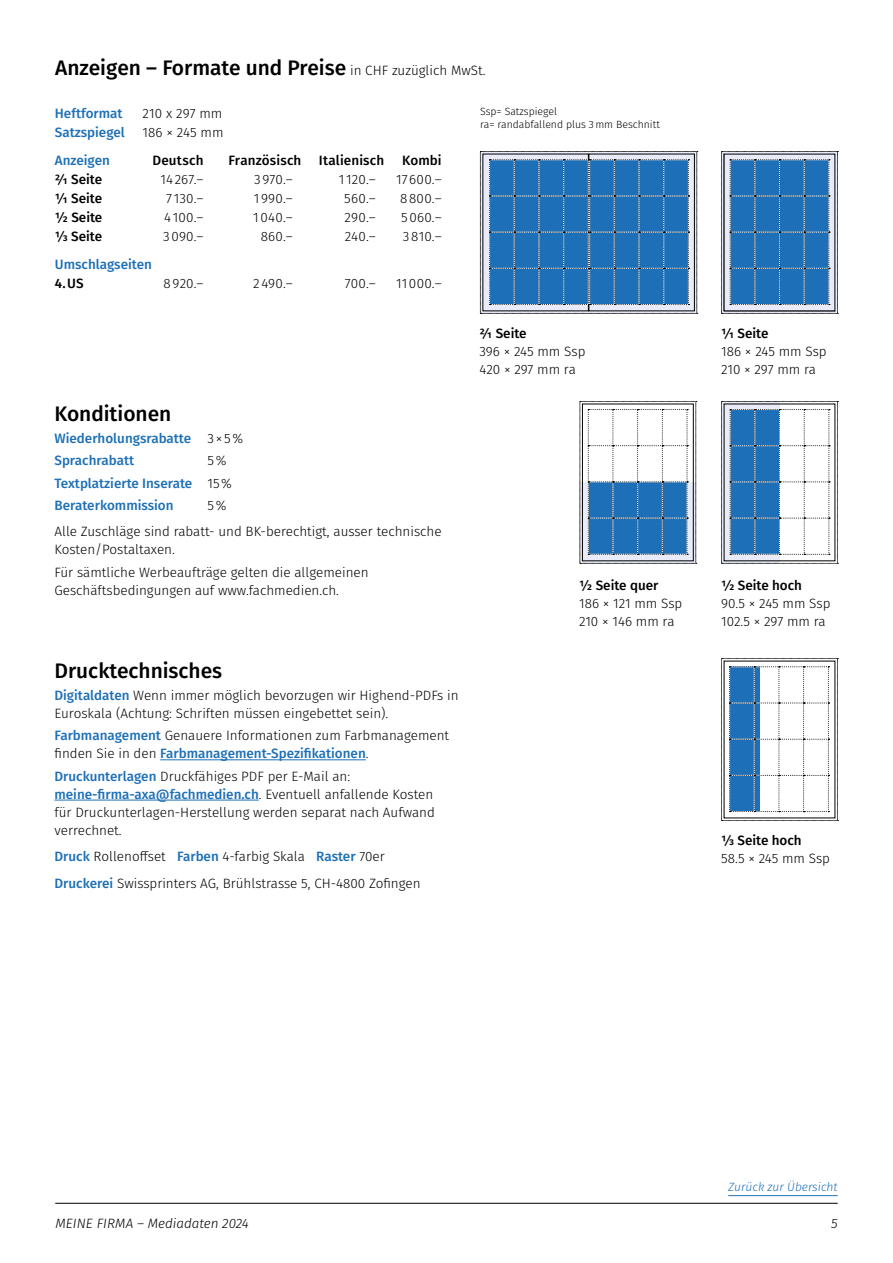
<style>
.page{position:relative;width:893px;height:1263px;background:#fff}
.page>*{position:absolute;margin:0;border:0;box-sizing:border-box;transform-origin:0 0}
.t1{font:500 21px "Fira Sans";color:#000}
.t2{font:300 13.5px/18px "Fira Sans";color:#000}
.t3{font:500 13.5px/22.2px "Fira Sans";color:#1d70b7}
.t4{font:500 13.5px "Fira Sans";color:#000}
.t5{font:italic 300 13.5px "Fira Sans";color:#000}
.t6{font:italic 300 12px "Fira Sans";color:#1d70b7}
.t7{font:300 10.5px/12.6px "Fira Sans";color:#000}
.s1{font-weight:300;font-size:13.5px}
.s2{font-weight:300;color:#000}
.s3{font-weight:500;color:#1d70b7}
</style>
<div class="page">
<hr style="left:55px;top:1203px;width:783px;height:1px;background:#000">
<hr style="left:160px;top:759px;width:206px;height:1px;background:#1d70b7">
<hr style="left:54px;top:800px;width:205px;height:1px;background:#1d70b7">
<svg style="left:721px;top:151px;width:117px;height:163px;background:#4a84b7"></svg>
<svg style="left:580px;top:401px;width:117px;height:163px"></svg>
<svg style="left:721px;top:401px;width:117px;height:163px"></svg>
<svg style="left:480px;top:151px;width:218px;height:163px;background:#407eb5"></svg>
<hr style="left:728px;top:1195px;width:110px;height:1px;background:#1d70b7">
<svg style="left:721px;top:658px;width:117px;height:163px"></svg>
<h1 class="t1" style="left:55px;top:51px;width:432px">Anzeigen – Formate und Preise <span class="s1">in CHF zuzüglich MwSt.</span></h1>
<p class="t3" style="left:55px;top:101px;width:69px">Heftformat</p>
<p class="t2" style="left:142px;top:104px;width:81px">210 x 297 mm</p>
<p class="t3" style="left:55px;top:121px;width:72px">Satzspiegel</p>
<p class="t2" style="left:142px;top:123px;width:83px">186 × 245 mm</p>
<p class="t3" style="left:55px;top:148px;width:57px">Anzeigen</p>
<p class="t4" style="left:152px;top:149px;width:53px">Deutsch</p>
<p class="t4" style="left:228px;top:149px;width:74px">Französisch</p>
<p class="t4" style="left:319px;top:149px;width:67px">Italienisch</p>
<p class="t4" style="left:402px;top:149px;width:41px">Kombi</p>
<p class="t4" style="left:55px;top:168px;width:49px">2/1 Seite</p>
<p class="t2" style="left:161px;top:170px;width:45px">14267.–</p>
<p class="t2" style="left:254px;top:170px;width:40px">3970.–</p>
<p class="t2" style="left:339px;top:170px;width:38px">1 120.–</p>
<p class="t2" style="left:396px;top:170px;width:47px">17600.–</p>
<p class="t4" style="left:55px;top:187px;width:49px">1/1 Seite</p>
<p class="t2" style="left:166px;top:189px;width:39px">7 130.–</p>
<p class="t2" style="left:254px;top:189px;width:41px">1990.–</p>
<p class="t2" style="left:344px;top:189px;width:33px">560.–</p>
<p class="t2" style="left:400px;top:189px;width:43px">8800.–</p>
<p class="t4" style="left:55px;top:207px;width:49px">1/2 Seite</p>
<p class="t2" style="left:164px;top:208px;width:41px">4100.–</p>
<p class="t2" style="left:253px;top:208px;width:41px">1040.–</p>
<p class="t2" style="left:344px;top:208px;width:33px">290.–</p>
<p class="t2" style="left:401px;top:208px;width:42px">5060.–</p>
<p class="t4" style="left:55px;top:226px;width:49px">1/3 Seite</p>
<p class="t2" style="left:163px;top:227px;width:42px">3090.–</p>
<p class="t2" style="left:261px;top:227px;width:34px">860.–</p>
<p class="t2" style="left:345px;top:227px;width:32px">240.–</p>
<p class="t2" style="left:403px;top:227px;width:40px">3810.–</p>
<p class="t3" style="left:55px;top:252px;width:98px">Umschlagseiten</p>
<p class="t4" style="left:55px;top:272px;width:30px">4.US</p>
<p class="t2" style="left:163px;top:274px;width:42px">8920.–</p>
<p class="t2" style="left:253px;top:274px;width:41px">2490.–</p>
<p class="t2" style="left:345px;top:274px;width:33px">700.–</p>
<p class="t2" style="left:396px;top:274px;width:47px">11000.–</p>
<h1 class="t1" style="left:54px;top:397px;width:118px">Konditionen</h1>
<p class="t3" style="left:54px;top:427px;width:190px">Wiederholungsrabatte <span class="s2">3 × 5%<br></span>Sprachrabatt</p>
<p class="t3" style="left:54px;top:449px;width:179px;text-indent:153px"><span class="s2">5%<br></span>Textplatzierte Inserate <span class="s2">15%<br></span>Beraterkommission</p>
<p class="t2" style="left:54px;top:492px;width:389px;line-height:26.5px;text-indent:153px">5%<br>Alle Zuschläge sind rabatt- und BK-berechtigt, ausser technische</p>
<p class="t2" style="left:54px;top:538px;width:316px;line-height:22.2px">Kosten/Postaltaxen.<br>Für sämtliche Werbeaufträge gelten die allgemeinen</p>
<p class="t2" style="left:54px;top:581px;width:286px">Geschäftsbedingungen auf www.fachmedien.ch.</p>
<h1 class="t1" style="left:54px;top:654px;width:169px">Drucktechnisches</h1>
<p class="t2" style="left:54px;top:686px;width:406px"><span class="s3">Digitaldaten</span> Wenn immer möglich bevorzugen wir Highend-PDFs in<br>Euroskala (Achtung: Schriften müssen eingebettet sein).</p>
<p class="t2" style="left:54px;top:727px;width:396px"><span class="s3">Farbmanagement</span> Genauere Informationen zum Farbmanagement finden Sie in den <span class="s3">Farbmanagement-Spezifikationen</span>.</p>
<p class="t2" style="left:54px;top:767px;width:382px"><span class="s3">Druckunterlagen</span> Druckfähiges PDF per E-Mail an: <span class="s3">meine-firma-axa@fachmedien.ch</span>. Eventuell anfallende Kosten für Druckunterlagen-Herstellung werden separat nach Aufwand verrechnet.</p>
<p class="t2" style="left:54px;top:843px;width:368px;line-height:26.5px"><span class="s3">Druck</span> Rollenoffset <span class="s3">Farben</span> 4-farbig Skala <span class="s3">Raster</span> 70er<br><span class="s3">Druckerei</span> Swissprinters AG, Brühlstrasse 5, CH-4800 Zofingen</p>
<p class="t7" style="left:480px;top:105px;width:181px">Ssp= Satzspiegel<br>ra= randabfallend plus 3mm Beschnitt</p>
<p class="t4" style="left:479px;top:322px;width:49px">2/1 Seite</p>
<p class="t2" style="left:479px;top:342px;width:107px">396 × 245 mm Ssp<br>420 × 297 mm ra</p>
<p class="t4" style="left:579px;top:575px;width:81px">1/2 Seite quer</p>
<p class="t2" style="left:579px;top:595px;width:105px">186 × 121 mm Ssp<br>210 × 146 mm ra</p>
<p class="t4" style="left:721px;top:322px;width:49px">1/1 Seite</p>
<p class="t2" style="left:721px;top:342px;width:107px">186 × 245 mm Ssp<br>210 × 297 mm ra</p>
<p class="t4" style="left:721px;top:575px;width:82px">1/2 Seite hoch</p>
<p class="t2" style="left:721px;top:595px;width:111px">90.5 × 245 mm Ssp<br>102.5 × 297 mm ra</p>
<p class="t4" style="left:721px;top:829px;width:82px">1/3 Seite hoch</p>
<p class="t2" style="left:721px;top:849px;width:110px">58.5 × 245 mm Ssp</p>
<p class="t6" style="left:728px;top:1178px;width:111px">Zurück zur Übersicht</p>
<p class="t5" style="left:55px;top:1213px;width:195px">MEINE FIRMA ― Mediadaten 2024</p>
<p class="t5" style="left:831px;top:1213px;width:8px">5</p>
</div>
